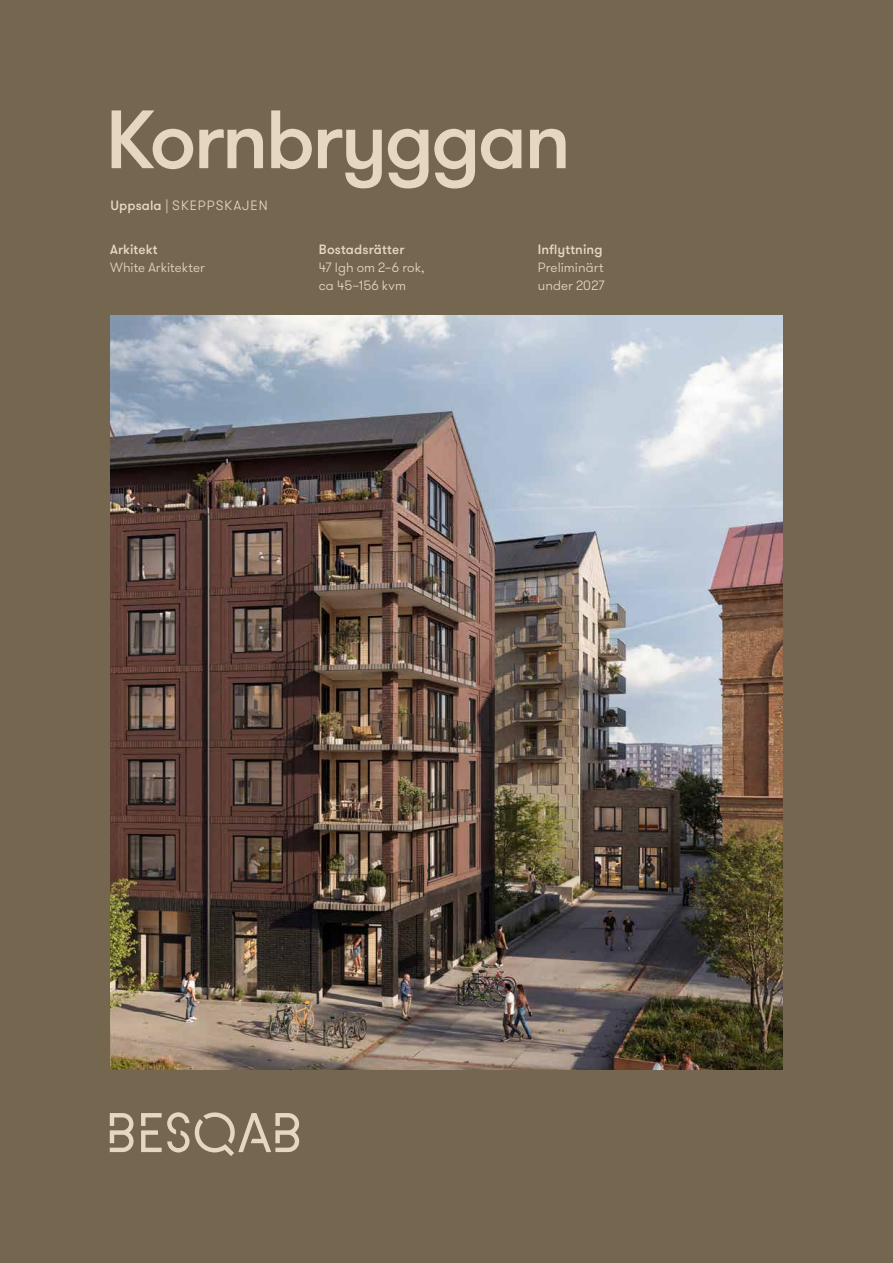
<style>
.page{position:relative;width:893px;height:1263px;background:#74664f}
.page>*{position:absolute;margin:0;border:0;box-sizing:border-box;transform-origin:0 0}
.t1{font:500 82.5px "GT Walsheim";letter-spacing:-.04em;color:#e5d7c0}
.t2{font:300 13.5px/18px "GT Walsheim";letter-spacing:.005em;color:#e5d7c0}
.t3{font:500 13.5px "GT Walsheim";letter-spacing:.01em;color:#e5d7c0}
.t4{font:300 13.5px "GT Walsheim";letter-spacing:.075em;color:#e5d7c0}
.s1{font-weight:500}
</style>
<div class="page">
<img style="left:110px;top:315px;width:672px;height:754px">
<svg style="left:110px;top:1113px;width:24px;height:39px"></svg>
<svg style="left:141px;top:1112px;width:158px;height:44px"></svg>
<h1 class="t1" style="left:106px;top:88px;width:467px">Kornbryggan</h1>
<p class="t4" style="left:111px;top:196px;width:159px"><span class="s1">Uppsala</span> | SKEPPSKAJEN</p>
<p class="t3" style="left:110px;top:241px;width:49px">Arkitekt</p>
<p class="t2" style="left:110px;top:258px;width:96px">White Arkitekter</p>
<p class="t3" style="left:319px;top:241px;width:87px">Bostadsrätter</p>
<p class="t2" style="left:319px;top:258px;width:107px">47 lgh om 2–6 rok, ca 45–156 kvm</p>
<p class="t3" style="left:538px;top:241px;width:66px">Inflyttning</p>
<p class="t2" style="left:538px;top:258px;width:68px">Preliminärt under 2027</p>
</div>
